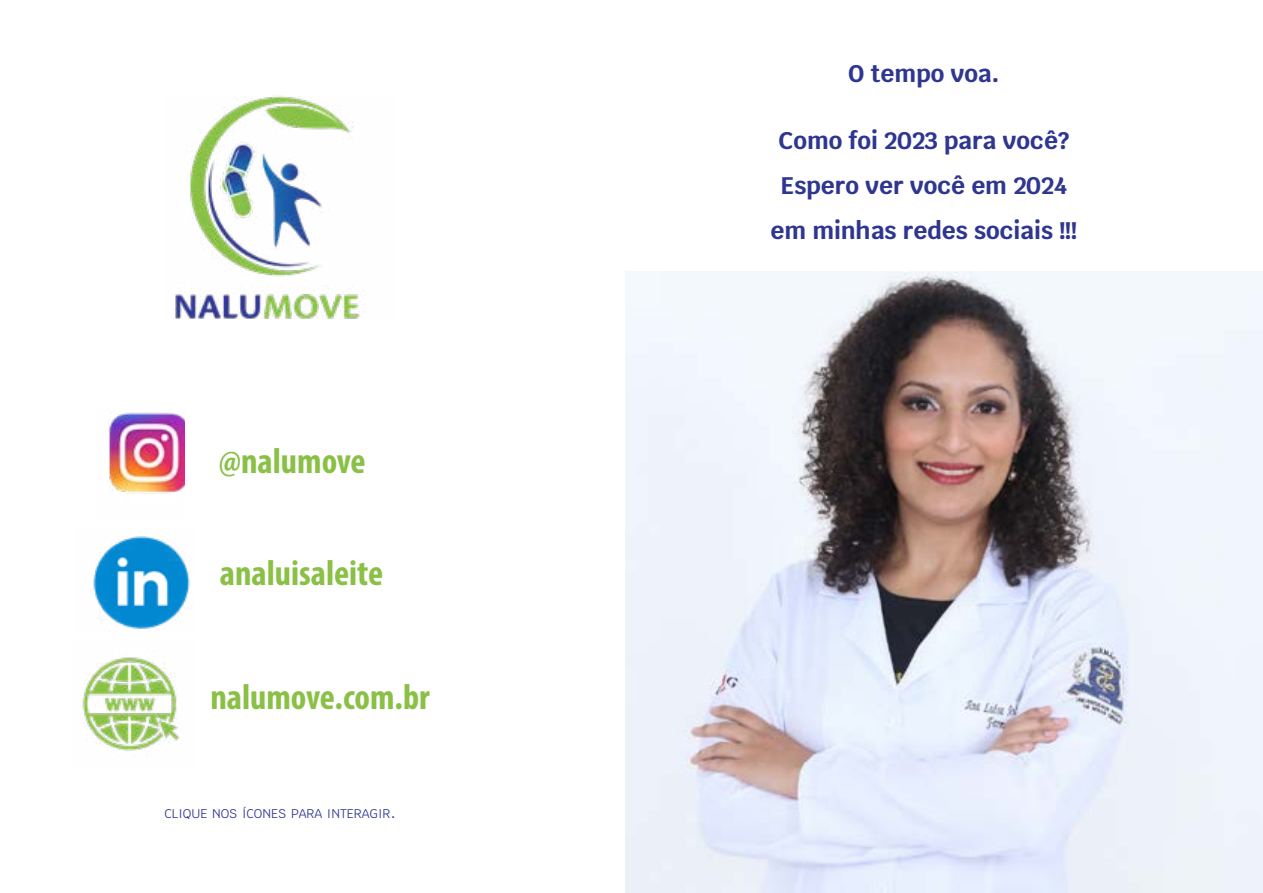
<style>
.page{position:relative;width:1263px;height:893px;background:#fff}
.page>*{position:absolute;margin:0;border:0;box-sizing:border-box;transform-origin:0 0}
.t1{font:700 condensed 36px "Myriad Pro";color:#89c045}
.t2{font:700 24px/45px "Krub";color:#2e3690;text-align:center}
.t3{font:12.6px "Krub";color:#2e3690}
.s1{font-size:18px}
</style>
<div class="page">
<img style="left:175px;top:96px;width:185px;height:222px">
<img style="left:108px;top:412px;width:76px;height:82px">
<img style="left:82px;top:657px;width:98px;height:94px">
<img style="left:93px;top:536px;width:97px;height:93px">
<img style="left:625px;top:272px;width:638px;height:621px">
<h1 class="t1" style="left:219px;top:439px;width:148px">@nalumove</h1>
<h1 class="t1" style="left:220px;top:550px;width:165px">analuisaleite</h1>
<h1 class="t1" style="left:210px;top:675px;width:221px">nalumove.com.br</h1>
<p class="t3" style="left:164px;top:802px;width:233px">CLIQUE NOS ÍCONES PARA INTERAGIR<span class="s1">.</span></p>
<p class="t2" style="left:848px;top:51px;width:152px">O tempo voa.</p>
<p class="t2" style="left:770px;top:118px;width:308px">Como foi 2023 para você?<br>Espero ver você em 2024 em minhas redes sociais !!!</p>
</div>
